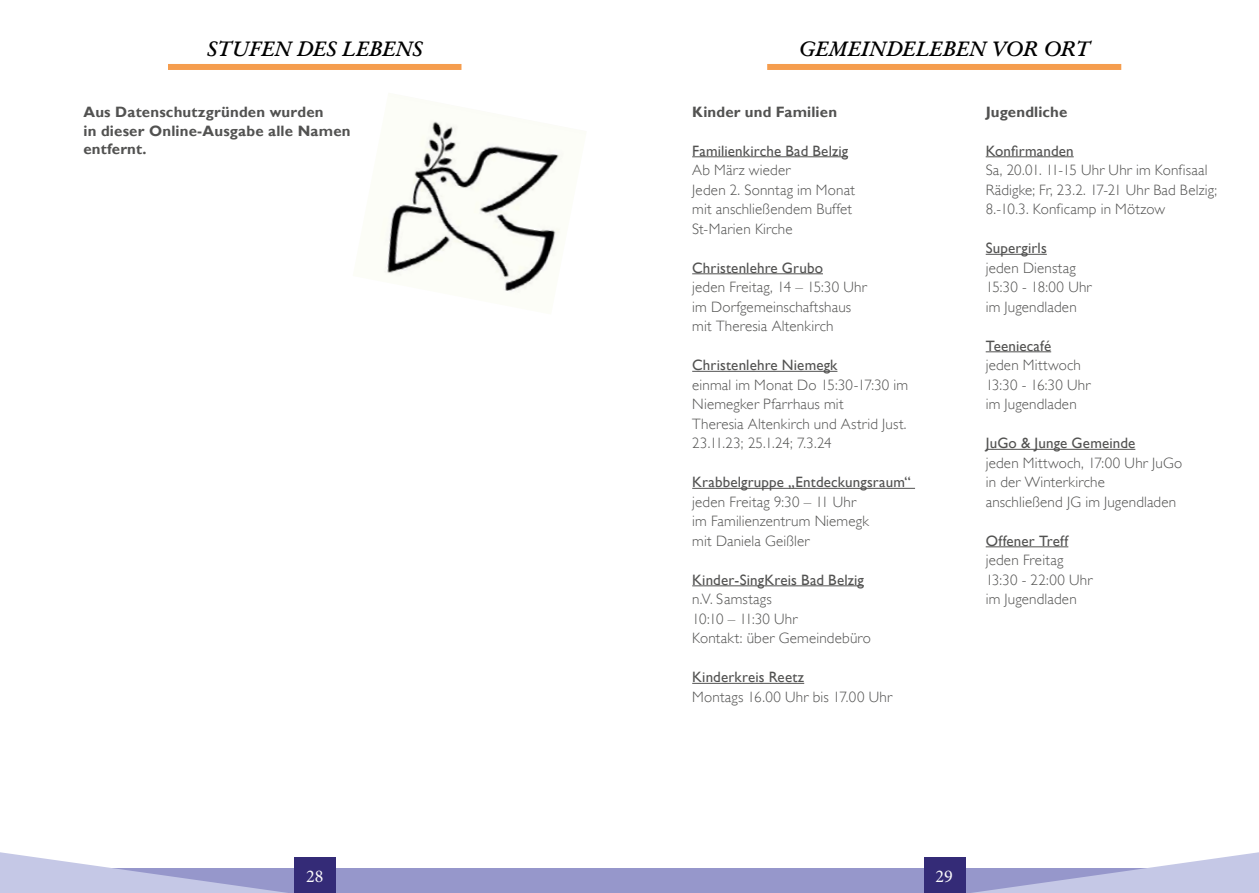
<style>
.page{position:relative;width:1259px;height:893px;background:#fff}
.page>*{position:absolute;margin:0;border:0;box-sizing:border-box;transform-origin:0 0}
.t1{font:21px "Garamond Kursiv Halbfett";letter-spacing:.01em;color:#000}
.t2{font:18px "Minion Pro";color:#fbfbfb}
.t3{font:300 15px/19.5px "Gill Sans";letter-spacing:.015em;color:#525251}
.t4{font:15px "Gill Sans";letter-spacing:.01em;color:#525251}
.t5{font:700 15px/18.9px "Gill Sans";letter-spacing:.015em;color:#525251}
</style>
<div class="page">
<div style="left:617px;top:868px;width:642px;height:25px;background:#9697cb"></div>
<div style="left:924px;top:857px;width:41px;height:36px;background:#342b77"></div>
<svg style="left:965px;top:852px;width:294px;height:41px"></svg>
<div style="left:0;top:868px;width:642px;height:25px;background:#9697cb"></div>
<div style="left:294px;top:857px;width:42px;height:36px;background:#342b77"></div>
<svg style="left:0;top:852px;width:287px;height:41px"></svg>
<div style="left:168px;top:64px;width:293px;height:6px;background:#f59d4e"></div>
<img style="left:380px;top:121px;width:183px;height:172px">
<div style="left:767px;top:64px;width:354px;height:6px;background:#f59d4e"></div>
<hr style="left:692px;top:156px;width:156px;height:1px;background:#525251">
<hr style="left:692px;top:273px;width:131px;height:1px;background:#525251">
<hr style="left:692px;top:371px;width:145px;height:1px;background:#525251">
<hr style="left:692px;top:488px;width:223px;height:1px;background:#525251">
<hr style="left:692px;top:585px;width:172px;height:1px;background:#525251">
<hr style="left:692px;top:683px;width:112px;height:1px;background:#525251">
<hr style="left:985px;top:156px;width:88px;height:1px;background:#525251">
<hr style="left:985px;top:254px;width:61px;height:1px;background:#525251">
<hr style="left:985px;top:351px;width:66px;height:1px;background:#525251">
<hr style="left:985px;top:449px;width:150px;height:1px;background:#525251">
<hr style="left:985px;top:546px;width:83px;height:1px;background:#525251">
<h1 class="t1" style="left:207px;top:36px;width:217px">STUFEN DES LEBENS</h1>
<p class="t5" style="left:83px;top:103px;width:269px">Aus Datenschutzgründen wurden<br>in dieser Online-Ausgabe alle Namen entfernt.</p>
<h1 class="t1" style="left:799px;top:36px;width:292px">GEMEINDELEBEN VOR ORT</h1>
<p class="t5" style="left:692px;top:103px;width:146px">Kinder und Familien</p>
<p class="t4" style="left:692px;top:142px;width:157px">Familienkirche Bad Belzig</p>
<p class="t3" style="left:692px;top:161px;width:164px">Ab März wieder<br>Jeden 2. Sonntag im Monat mit anschließendem Buffet<br>St-Marien Kirche</p>
<p class="t4" style="left:692px;top:259px;width:132px">Christenlehre Grubo</p>
<p class="t3" style="left:692px;top:278px;width:176px">jeden Freitag, 14 – 15:30 Uhr im Dorfgemeinschaftshaus mit Theresia Altenkirch</p>
<p class="t4" style="left:692px;top:356px;width:147px">Christenlehre Niemegk</p>
<p class="t3" style="left:692px;top:375px;width:217px">einmal im Monat Do 15:30-17:30 im<br>Niemegker Pfarrhaus mit<br>Theresia Altenkirch und Astrid Just.<br>23.11.23; 25.1.24; 7.3.24</p>
<p class="t4" style="left:692px;top:473px;width:220px">Krabbelgruppe „Entdeckungsraum“</p>
<p class="t3" style="left:692px;top:492px;width:178px">jeden Freitag 9:30 – 11 Uhr im Familienzentrum Niemegk mit Daniela Geißler</p>
<p class="t4" style="left:692px;top:571px;width:173px">Kinder-SingKreis Bad Belzig</p>
<p class="t3" style="left:692px;top:590px;width:180px">n.V. Samstags<br>10:10 – 11:30 Uhr<br>Kontakt: über Gemeindebüro</p>
<p class="t4" style="left:692px;top:668px;width:113px">Kinderkreis Reetz</p>
<p class="t3" style="left:692px;top:687px;width:201px">Montags 16.00 Uhr bis 17.00 Uhr</p>
<p class="t5" style="left:985px;top:103px;width:83px">Jugendliche</p>
<p class="t4" style="left:985px;top:142px;width:90px">Konfirmanden</p>
<p class="t3" style="left:985px;top:161px;width:233px">Sa, 20.01. 11-15 Uhr Uhr im Konfisaal<br>Rädigke; Fr, 23.2. 17-21 Uhr Bad Belzig;<br>8.-10.3. Konficamp in Mötzow</p>
<p class="t4" style="left:985px;top:239px;width:63px">Supergirls</p>
<p class="t3" style="left:985px;top:258px;width:107px">jeden Dienstag<br>15:30 - 18:00 Uhr im Jugendladen</p>
<p class="t4" style="left:985px;top:337px;width:67px">Teeniecafé</p>
<p class="t3" style="left:985px;top:356px;width:106px">jeden Mittwoch<br>13:30 - 16:30 Uhr im Jugendladen</p>
<p class="t4" style="left:985px;top:434px;width:151px">JuGo &amp; Junge Gemeinde</p>
<p class="t3" style="left:985px;top:453px;width:198px">jeden Mittwoch, 17:00 Uhr JuGo in der Winterkirche anschließend JG im Jugendladen</p>
<p class="t4" style="left:985px;top:532px;width:84px">Offener Treff</p>
<p class="t3" style="left:985px;top:551px;width:108px">jeden Freitag<br>13:30 - 22:00 Uhr im Jugendladen</p>
<p class="t2" style="left:306px;top:864px;width:19px">28</p>
<p class="t2" style="left:935px;top:864px;width:19px">29</p>
</div>
